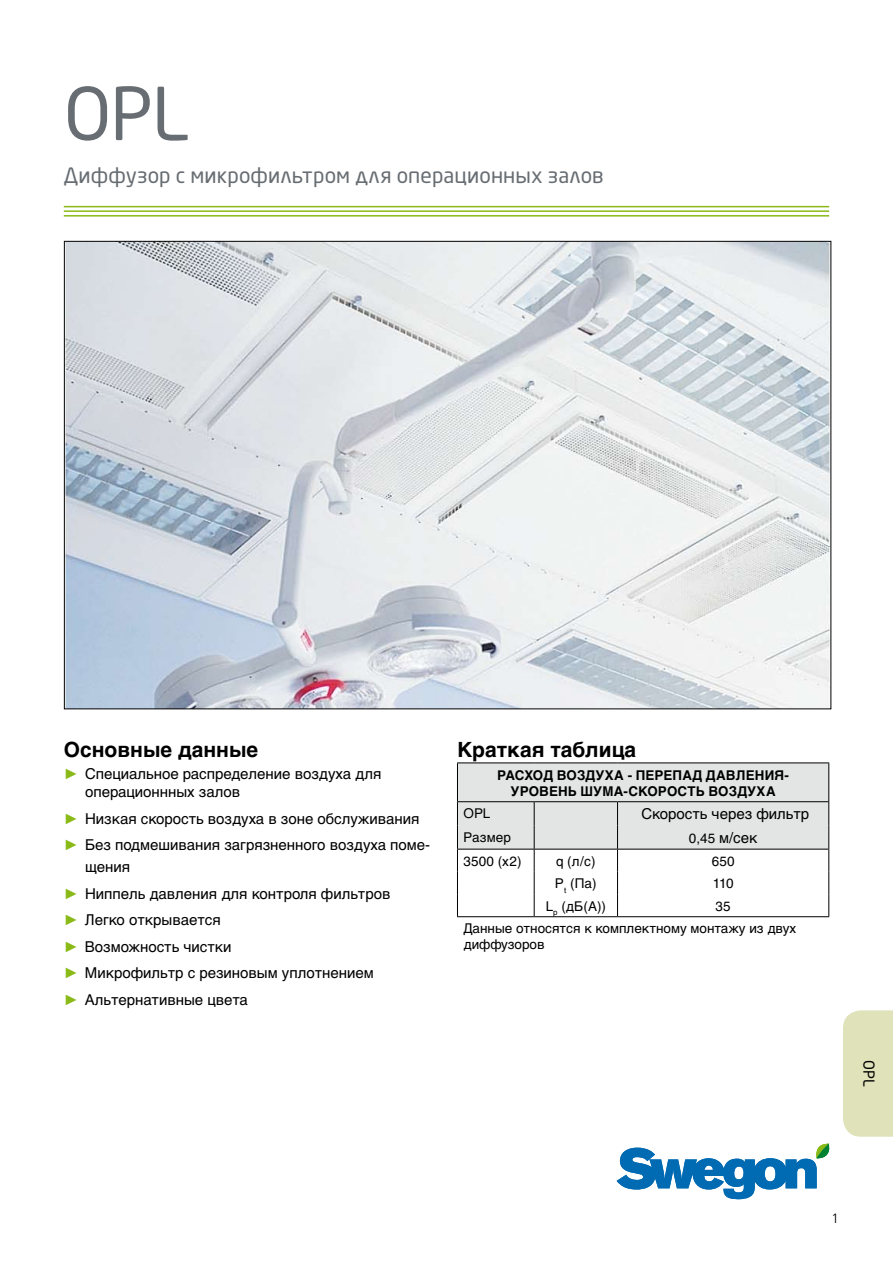
<style>
.page{position:relative;width:893px;height:1263px;background:#fff}
.page>*{position:absolute;margin:0;border:0;box-sizing:border-box;transform-origin:0 0}
.t1{font:72px "Neo Sans Pro Cyr";color:#676d72}
.t2{font:21px "Neo Sans Pro Cyr";letter-spacing:.005em;color:#676d72}
.t3{font:700 21px "Helvetica Cyr";color:#000}
.t4{font:15px/26.5px "Helvetica Cyr Upright";color:#000}
.t5{font:15px "Neo Sans Pro Cyr";color:#000}
.t6{font:13.5px/22.5px "Helvetica Cyr Upright";color:#000}
.t7{font:700 13.5px/16.2px "Helvetica Cyr";letter-spacing:.01em;color:#000;text-align:center}
.t8{font:300 13.5px "Frutiger";color:#000}
.s1{font-family:"Times New Roman";color:#89ba17}
.s2{font-size:13.5px}
</style>
<div class="page">
<svg style="left:617px;top:1143px;width:212px;height:56px"></svg>
<hr style="left:64px;top:206px;width:765px;height:1px;background:#89ba17">
<hr style="left:64px;top:210px;width:765px;height:2px;background:#89ba17">
<hr style="left:64px;top:215px;width:765px;height:2px;background:#89ba17">
<div style="left:843px;top:1010px;width:50px;height:127px;background:#e0e2b9"></div>
<img style="left:66px;top:243px;width:763px;height:464px">
<div style="left:457px;top:763px;width:372px;height:39px;background:#e3e5e4"></div>
<hr style="left:457px;top:762px;width:77px;height:1px;background:#000">
<hr style="left:457px;top:763px;width:1px;height:38px;background:#000">
<hr style="left:534px;top:762px;width:83px;height:1px;background:#000">
<hr style="left:617px;top:762px;width:212px;height:1px;background:#000">
<hr style="left:828px;top:763px;width:1px;height:38px;background:#000">
<hr style="left:457px;top:801px;width:77px;height:1px;background:#000">
<hr style="left:534px;top:801px;width:83px;height:1px;background:#000">
<hr style="left:617px;top:801px;width:212px;height:1px;background:#000">
<svg style="left:457px;top:802px;width:372px;height:114px"></svg>
<hr style="left:457px;top:916px;width:77px;height:1px;background:#000">
<hr style="left:534px;top:916px;width:83px;height:1px;background:#000">
<hr style="left:617px;top:916px;width:212px;height:1px;background:#000">
<h1 class="t1" style="left:64px;top:70px;width:127px">OPL</h1>
<h2 class="t2" style="left:64px;top:163px;width:542px">Диффузор с микрофильтром для операционных залов</h2>
<h2 class="t3" style="left:64px;top:738px;width:196px">Основные данные</h2>
<p class="t4" style="left:85px;top:765px;width:298px;line-height:18px;text-indent:-21px"><span class="s1">►</span> Специальное распределение воздуха для операционнных залов</p>
<p class="t4" style="left:64px;top:805px;width:368px"><span class="s1">►</span> Низкая скорость воздуха в зоне обслуживания <span class="s1">►</span> Без подмешивания загрязненного воздуха поме-</p>
<p class="t4" style="left:64px;top:853px;width:328px;text-indent:21px">щения<br><span class="s1">►</span> Ниппель давления для контроля фильтров <span class="s1">►</span> Легко открывается<br><span class="s1">►</span> Возможность чистки<br><span class="s1">►</span> Микрофильтр с резиновым уплотнением <span class="s1">►</span> Альтернативные цвета</p>
<h2 class="t3" style="left:457px;top:737px;width:181px">Краткая таблица</h2>
<p class="t7" style="left:497px;top:767px;width:293px">РАСХОД ВОЗДУХА - ПЕРЕПАД ДАВЛЕНИЯ-<br>УРОВЕНЬ ШУМА-СКОРОСТЬ ВОЗДУХА</p>
<p class="t6" style="left:463px;top:802px;width:28px">OPL</p>
<p class="t4" style="left:641px;top:801px;width:169px">Скорость через фильтр</p>
<p class="t6" style="left:463px;top:826px;width:49px">Размер</p>
<p class="t4" style="left:689px;top:825px;width:70px"><span class="s2">0,45</span> м/сек</p>
<p class="t6" style="left:463px;top:850px;width:60px">3500 (x2)</p>
<p class="t6" style="left:556px;top:850px;width:41px">q (л/с)</p>
<p class="t6" style="left:712px;top:850px;width:24px">650</p>
<p class="t6" style="left:555px;top:872px;width:43px">P<sub>t</sub> (Пa)</p>
<p class="t6" style="left:713px;top:872px;width:22px">110</p>
<p class="t6" style="left:546px;top:895px;width:62px">L<sub>p</sub> (дБ(A))</p>
<p class="t6" style="left:463px;top:895px;width:334px;text-indent:252px">35<br>Данные относятся к комплектному монтажу из двух</p>
<p class="t6" style="left:463px;top:933px;width:83px">диффузоров</p>
<p class="t5" style="left:878px;top:1060px;width:28px;rotate:90deg">OPL</p>
<p class="t8" style="left:831px;top:1210px;width:9px">1</p>
</div>
